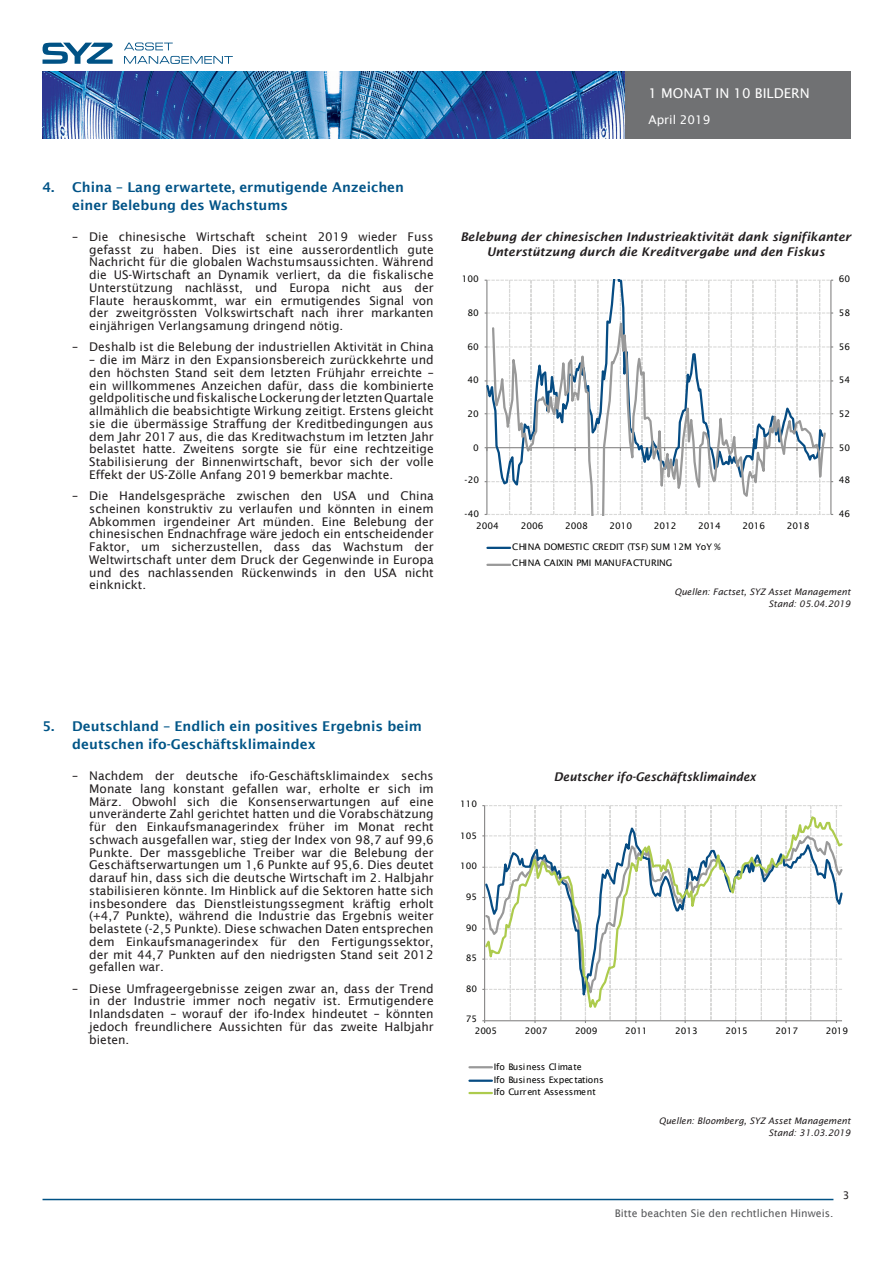
<style>
.page{position:relative;width:893px;height:1263px;background:#fff}
.page>*{position:absolute;margin:0;border:0;box-sizing:border-box;transform-origin:0 0}
.t1{font:600 13.5px/18px "Lucida Sans";color:#005587}
.t2{font:600 13.5px/18px "Lucida Sans";color:#005387}
.t3{font:13.5px "Lucida Sans";color:#fff}
.t4{font:12px/12.8px "Lucida Sans";color:#231f20;text-align:justify}
.Graph_TITLES{font:italic 600 12px/15px "Lucida Sans";color:#231f20;text-align:center}
.Graph_TITLES-2{font:italic 600 12px "Lucida Sans";color:#231f20;scale:.95 1}
.t5{font:12px "Lucida Sans";color:#fff}
.t6{font:10.5px "Lucida Sans";color:#57585a}
.t7{font:10.5px "Lucida Sans";color:#231f20}
.t8{font:9px/13.5px "Lucida Sans";letter-spacing:-.005em;color:#050504}
.Source_data{font:italic 9px "Lucida Sans";color:#231f20}
.s1{color:#005587}
</style>
<div class="page">
<svg style="left:124px;top:43px;width:49px;height:7px"></svg>
<svg style="left:124px;top:56px;width:109px;height:8px"></svg>
<svg style="left:43px;top:43px;width:70px;height:21px"></svg>
<img style="left:43px;top:72px;width:807px;height:67px">
<hr style="left:43px;top:1199px;width:790px;height:1px;background:#005285">
<svg style="left:482px;top:805px;width:360px;height:218px"></svg>
<svg style="left:484px;top:813px;width:359px;height:203px"></svg>
<hr style="left:469px;top:1066px;width:23px;height:2px;background:#999">
<hr style="left:469px;top:1079px;width:23px;height:3px;background:#064c83">
<hr style="left:469px;top:1092px;width:23px;height:2px;background:#adcb4d">
<svg style="left:485px;top:280px;width:348px;height:235px"></svg>
<svg style="left:486px;top:280px;width:339px;height:209px"></svg>
<svg style="left:491px;top:300px;width:336px;height:215px"></svg>
<hr style="left:487px;top:547px;width:23px;height:2px;background:#064c83">
<hr style="left:487px;top:564px;width:23px;height:2px;background:#999">
<p class="t2" style="left:72px;top:178px;width:333px;text-indent:-30px">4. China <span class="s1">–</span> Lang erwartete, ermutigende Anzeichen einer Belebung des Wachstums</p>
<p class="t4" style="left:89px;top:230px;width:346px;text-indent:-17px">– Die chinesische Wirtschaft scheint 2019 wieder Fuss gefasst zu haben. Dies ist eine ausserordentlich gute Nachricht für die globalen Wachstumsaussichten. Während die US-Wirtschaft an Dynamik verliert, da die fiskalische Unterstützung nachlässt, und Europa nicht aus der Flaute herauskommt, war ein ermutigendes Signal von der zweitgrössten Volkswirtschaft nach ihrer markanten einjährigen Verlangsamung dringend nötig.</p>
<p class="t4" style="left:72px;top:341px;width:363px">– Deshalb ist die Belebung der industriellen Aktivität in China</p>
<p class="t4" style="left:89px;top:353px;width:346px">– die im März in den Expansionsbereich zurückkehrte und den höchsten Stand seit dem letzten Frühjahr erreichte – ein willkommenes Anzeichen dafür, dass die kombinierte geldpolitische und fiskalische Lockerung der letzten Quartale allmählich die beabsichtigte Wirkung zeitigt. Erstens gleicht sie die übermässige Straffung der Kreditbedingungen aus dem Jahr 2017 aus, die das Kreditwachstum im letzten Jahr belastet hatte. Zweitens sorgte sie für eine rechtzeitige Stabilisierung der Binnenwirtschaft, bevor sich der volle Effekt der US-Zölle Anfang 2019 bemerkbar machte.</p>
<p class="t4" style="left:89px;top:489px;width:346px;text-indent:-17px">– Die Handelsgespräche zwischen den USA und China scheinen konstruktiv zu verlaufen und könnten in einem Abkommen irgendeiner Art münden. Eine Belebung der chinesischen Endnachfrage wäre jedoch ein entscheidender Faktor, um sicherzustellen, dass das Wachstum der Weltwirtschaft unter dem Druck der Gegenwinde in Europa und des nachlassenden Rückenwinds in den USA nicht einknickt.</p>
<p class="t3" style="left:648px;top:85px;width:163px">1 MONAT IN 10 BILDERN</p>
<p class="t5" style="left:648px;top:113px;width:63px">April 2019</p>
<p class="Graph_TITLES" style="left:460px;top:229px;width:392px">Belebung der chinesischen Industrieaktivität dank signifikanter<br>Unterstützung durch die Kreditvergabe und den Fiskus</p>
<p class="t8" style="left:462px;top:272px;width:19px">100</p>
<p class="t8" style="left:839px;top:272px;width:13px">60</p>
<p class="t8" style="left:467px;top:306px;width:13px">80</p>
<p class="t8" style="left:839px;top:306px;width:13px">58</p>
<p class="t8" style="left:467px;top:340px;width:13px">60</p>
<p class="t8" style="left:839px;top:340px;width:13px">56</p>
<p class="t8" style="left:467px;top:373px;width:13px">40</p>
<p class="t8" style="left:839px;top:373px;width:13px">54</p>
<p class="t8" style="left:467px;top:407px;width:13px">20</p>
<p class="t8" style="left:839px;top:407px;width:13px">52</p>
<p class="t8" style="left:473px;top:440px;width:7px">0</p>
<p class="t8" style="left:839px;top:440px;width:13px">50</p>
<p class="t8" style="left:464px;top:473px;width:16px">-20</p>
<p class="t8" style="left:839px;top:473px;width:13px">48</p>
<p class="t8" style="left:464px;top:507px;width:16px">-40</p>
<p class="t8" style="left:839px;top:507px;width:13px">46</p>
<p class="t8" style="left:476px;top:519px;width:24px">2004</p>
<p class="t8" style="left:521px;top:519px;width:24px">2006</p>
<p class="t8" style="left:565px;top:519px;width:24px">2008</p>
<p class="t8" style="left:609px;top:519px;width:24px">2010</p>
<p class="t8" style="left:654px;top:519px;width:24px">2012</p>
<p class="t8" style="left:698px;top:519px;width:24px">2014</p>
<p class="t8" style="left:742px;top:519px;width:24px">2016</p>
<p class="t8" style="left:787px;top:519px;width:24px">2018</p>
<p class="t8" style="left:512px;top:539px;width:210px;line-height:15.9px">CHINA DOMESTIC CREDIT (TSF) SUM 12M YoY %<br>CHINA CAIXIN PMI MANUFACTURING</p>
<p class="Source_data" style="left:674px;top:586px;width:178px">Quellen: Factset, SYZ Asset Management</p>
<p class="Source_data" style="left:769px;top:598px;width:83px">Stand: 05.04.2019</p>
<p class="t1" style="left:72px;top:717px;width:351px;text-indent:-30px">5. Deutschland – Endlich ein positives Ergebnis beim deutschen ifo-Geschäftsklimaindex</p>
<p class="t4" style="left:89px;top:769px;width:346px;text-indent:-17px">– Nachdem der deutsche ifo-Geschäftsklimaindex sechs Monate lang konstant gefallen war, erholte er sich im März. Obwohl sich die Konsenserwartungen auf eine unveränderte Zahl gerichtet hatten und die Vorabschätzung für den Einkaufsmanagerindex früher im Monat recht schwach ausgefallen war, stieg der Index von 98,7 auf 99,6<br>Punkte. Der massgebliche Treiber war die Belebung der Geschäftserwartungen um 1,6 Punkte auf 95,6. Dies deutet darauf hin, dass sich die deutsche Wirtschaft im 2. Halbjahr stabilisieren könnte. Im Hinblick auf die Sektoren hatte sich insbesondere das Dienstleistungssegment kräftig erholt (+4,7 Punkte), während die Industrie das Ergebnis weiter belastete (-2,5 Punkte). Diese schwachen Daten entsprechen dem Einkaufsmanagerindex für den Fertigungssektor, der mit 44,7 Punkten auf den niedrigsten Stand seit 2012 gefallen war.</p>
<p class="t4" style="left:89px;top:982px;width:346px;text-indent:-17px">– Diese Umfrageergebnisse zeigen zwar an, dass der Trend in der Industrie immer noch negativ ist. Ermutigendere Inlandsdaten – worauf der ifo-Index hindeutet – könnten jedoch freundlichere Aussichten für das zweite Halbjahr bieten.</p>
<p class="t8" style="left:460px;top:797px;width:18px">110</p>
<p class="t8" style="left:460px;top:829px;width:18px">105</p>
<p class="t8" style="left:460px;top:859px;width:18px">100</p>
<p class="t8" style="left:466px;top:890px;width:13px">95</p>
<p class="t8" style="left:466px;top:920px;width:13px">90</p>
<p class="t8" style="left:466px;top:951px;width:13px">85</p>
<p class="t8" style="left:466px;top:982px;width:13px">80</p>
<p class="t8" style="left:466px;top:1012px;width:13px">75</p>
<p class="Graph_TITLES-2" style="left:554px;top:770px;width:214px">Deutscher ifo-Geschäftsklimaindex</p>
<p class="t8" style="left:475px;top:1024px;width:24px">2005</p>
<p class="t8" style="left:525px;top:1024px;width:24px">2007</p>
<p class="t8" style="left:575px;top:1024px;width:24px">2009</p>
<p class="t8" style="left:625px;top:1024px;width:24px">2011</p>
<p class="t8" style="left:675px;top:1024px;width:24px">2013</p>
<p class="t8" style="left:725px;top:1024px;width:24px">2015</p>
<p class="t8" style="left:776px;top:1024px;width:24px">2017</p>
<p class="t8" style="left:826px;top:1024px;width:24px">2019</p>
<p class="t8" style="left:494px;top:1059px;width:111px">Ifo Business Climate<br>Ifo Business Expectations</p>
<p class="t8" style="left:494px;top:1085px;width:103px">Ifo Current Assessment</p>
<p class="Source_data" style="left:659px;top:1116px;width:193px">Quellen: Bloomberg, SYZ Asset Management</p>
<p class="Source_data" style="left:769px;top:1128px;width:83px">Stand: 31.03.2019</p>
<p class="t6" style="left:615px;top:1207px;width:220px">Bitte beachten Sie den rechtlichen Hinweis.</p>
<p class="t7" style="left:843px;top:1189px;width:8px">3</p>
</div>
